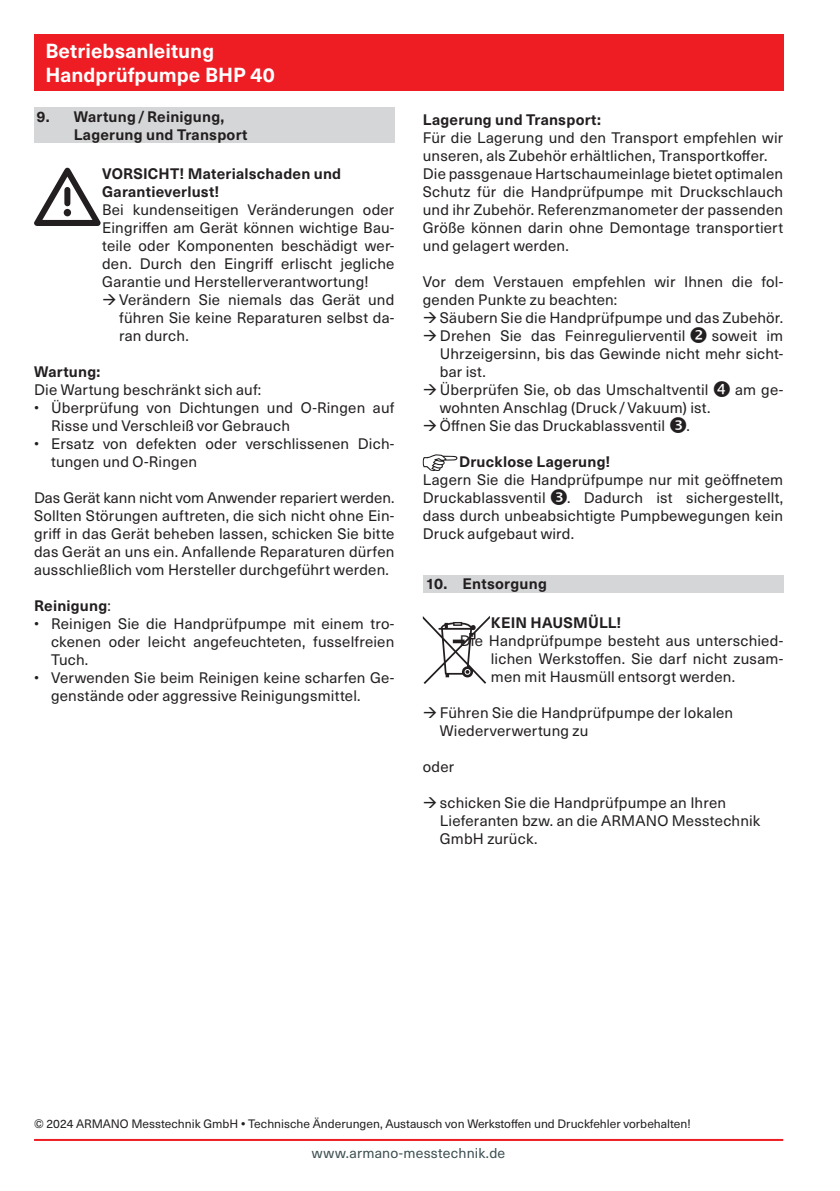
<style>
.page{position:relative;width:840px;height:1191px;background:#fff}
.page>*{position:absolute;margin:0;border:0;box-sizing:border-box;transform-origin:0 0}
.t1{font:700 20px/24px "Neue Haas Unica W1 G";letter-spacing:.005em;color:#fff}
.t2{font:15px/18px "Neue Haas Unica W1 G";letter-spacing:.01em;color:#231f20}
.t3{font:700 15px/18px "Neue Haas Unica W1 G";letter-spacing:.015em;color:#231f20}
.t4{font:14px "Neue Haas Unica W1 G";letter-spacing:.015em;color:#3d4f51}
.t5{font:12px "Neue Haas Unica W1 G";color:#231f20}
.s1{font-weight:400}
.s2{font-weight:700}
</style>
<div class="page">
<hr style="left:34px;top:1139px;width:748px;height:2px;background:#ee1d23">
<div style="left:34px;top:34px;width:748px;height:57px;background:#ee1d23"></div>
<div style="left:34px;top:108px;width:360px;height:35px;background:#d5d6d8"></div>
<svg style="left:34px;top:168px;width:67px;height:58px"></svg>
<div style="left:64px;top:209px;width:7px;height:7px;background:#231f20;border-radius:50%"></div>
<svg style="left:422px;top:454px;width:35px;height:17px"></svg>
<div style="left:422px;top:575px;width:360px;height:17px;background:#d5d6d8"></div>
<svg style="left:422px;top:616px;width:67px;height:68px"></svg>
<h1 class="t1" style="left:45px;top:38px;width:231px">Betriebsanleitung<br>Handprüfpumpe BHP 40</h1>
<p class="t3" style="left:74px;top:107px;width:175px;text-indent:-37px">9. Wartung/Reinigung,<br>Lagerung und Transport</p>
<p class="t3" style="left:102px;top:164px;width:240px">VORSICHT! Materialschaden und<br>Garantieverlust!</p>
<p class="t2" style="left:102px;top:200px;width:293px;text-align:justify">Bei kundenseitigen Veränderungen oder Eingriffen am Gerät können wichtige Bau&shy;teile oder Komponenten beschädigt wer&shy;den. Durch den Eingriff erlischt jegliche Garantie und Herstellerverantwortung!</p>
<p class="t2" style="left:119px;top:290px;width:276px;text-align:justify">Verändern Sie niemals das Gerät und führen Sie keine Reparaturen selbst da&shy;ran durch.</p>
<p class="t3" style="left:34px;top:362px;width:68px">Wartung:</p>
<p class="t2" style="left:34px;top:380px;width:229px">Die Wartung beschränkt sich auf:</p>
<p class="t2" style="left:51px;top:398px;width:345px;text-indent:-17px">• Überprüfung von Dichtungen und O-Ringen auf<br>Risse und Verschleiß vor Gebrauch</p>
<p class="t2" style="left:51px;top:434px;width:344px;text-indent:-17px">• Ersatz von defekten oder verschlissenen Dich&shy;tungen und O-Ringen</p>
<p class="t2" style="left:34px;top:488px;width:362px;text-align:justify">Das Gerät kann nicht vom Anwender repariert werden.<br>Sollten Störungen auftreten, die sich nicht ohne Ein&shy;griff in das Gerät beheben lassen, schicken Sie bitte das Gerät an uns ein. Anfallende Reparaturen dürfen ausschließlich vom Hersteller durchgeführt werden.</p>
<p class="t3" style="left:34px;top:596px;width:78px">Reinigung<span class="s1">:</span></p>
<p class="t2" style="left:51px;top:614px;width:344px;text-align:justify;text-indent:-17px">• Reinigen Sie die Handprüfpumpe mit einem tro&shy;ckenen oder leicht angefeuchteten, fusselfreien Tuch.</p>
<p class="t2" style="left:51px;top:668px;width:344px;text-indent:-17px">• Verwenden Sie beim Reinigen keine scharfen Ge&shy;genstände oder aggressive Reinigungsmittel.</p>
<p class="t3" style="left:422px;top:110px;width:179px">Lagerung und Transport:</p>
<p class="t2" style="left:422px;top:128px;width:361px">Für die Lagerung und den Transport empfehlen wir unseren, als Zubehör erhältlichen, Transportkoffer.<br>Die passgenaue Hartschaumeinlage bietet optimalen Schutz für die Handprüfpumpe mit Druckschlauch und ihr Zubehör. Referenzmanometer der passenden Größe können darin ohne Demontage transportiert und gelagert werden.</p>
<p class="t2" style="left:422px;top:272px;width:362px">Vor dem Verstauen empfehlen wir Ihnen die fol&shy;genden Punkte zu beachten:</p>
<p class="t2" style="left:439px;top:308px;width:344px">Säubern Sie die Handprüfpumpe und das Zubehör.<br>Drehen Sie das Feinregulierventil</p>
<p class="t2" style="left:439px;top:326px;width:344px;text-indent:272px">soweit im<br>Uhrzeigersinn, bis das Gewinde nicht mehr sicht&shy;bar ist.<br>Überprüfen Sie, ob das Umschaltventil</p>
<p class="t2" style="left:734px;top:380px;width:49px">am ge-</p>
<p class="t2" style="left:439px;top:398px;width:272px">wohnten Anschlag (Druck/Vakuum) ist.<br>Öffnen Sie das Druckablassventil</p>
<p class="t2" style="left:686px;top:416px;width:5px">.</p>
<p class="t3" style="left:459px;top:452px;width:153px">Drucklose Lagerung!</p>
<p class="t2" style="left:422px;top:470px;width:361px">Lagern Sie die Handprüfpumpe nur mit geöffnetem<br>Druckablassventil</p>
<p class="t2" style="left:422px;top:488px;width:362px;text-align:justify;text-indent:144px">. Dadurch ist sichergestellt, dass durch unbeabsichtigte Pumpbewegungen kein Druck aufgebaut wird.</p>
<p class="t3" style="left:425px;top:574px;width:123px">10. Entsorgung</p>
<p class="t3" style="left:490px;top:613px;width:132px">KEIN HAUSMÜLL!</p>
<p class="t2" style="left:490px;top:631px;width:293px;text-align:justify;text-indent:-31px">Die Handprüfpumpe besteht aus unterschied&shy;lichen Werkstoffen. Sie darf nicht zusam&shy;men mit Hausmüll entsorgt werden.</p>
<p class="t2" style="left:439px;top:703px;width:295px">Führen Sie die Handprüfpumpe der lokalen<br>Wiederverwertung zu</p>
<p class="t2" style="left:422px;top:757px;width:33px">oder</p>
<p class="t2" style="left:439px;top:793px;width:322px">schicken Sie die Handprüfpumpe an Ihren<br>Lieferanten bzw. an die ARMANO Messtechnik<br>GmbH zurück.</p>
<p class="t5" style="left:34px;top:1115px;width:657px">© 2024 ARMANO Messtechnik GmbH <span class="s2">•</span> Technische Änderungen, Austausch von Werkstoffen und Druckfehler vorbehalten!</p>
<p class="t4" style="left:312px;top:1142px;width:195px">www.armano-messtechnik.de</p>
</div>
